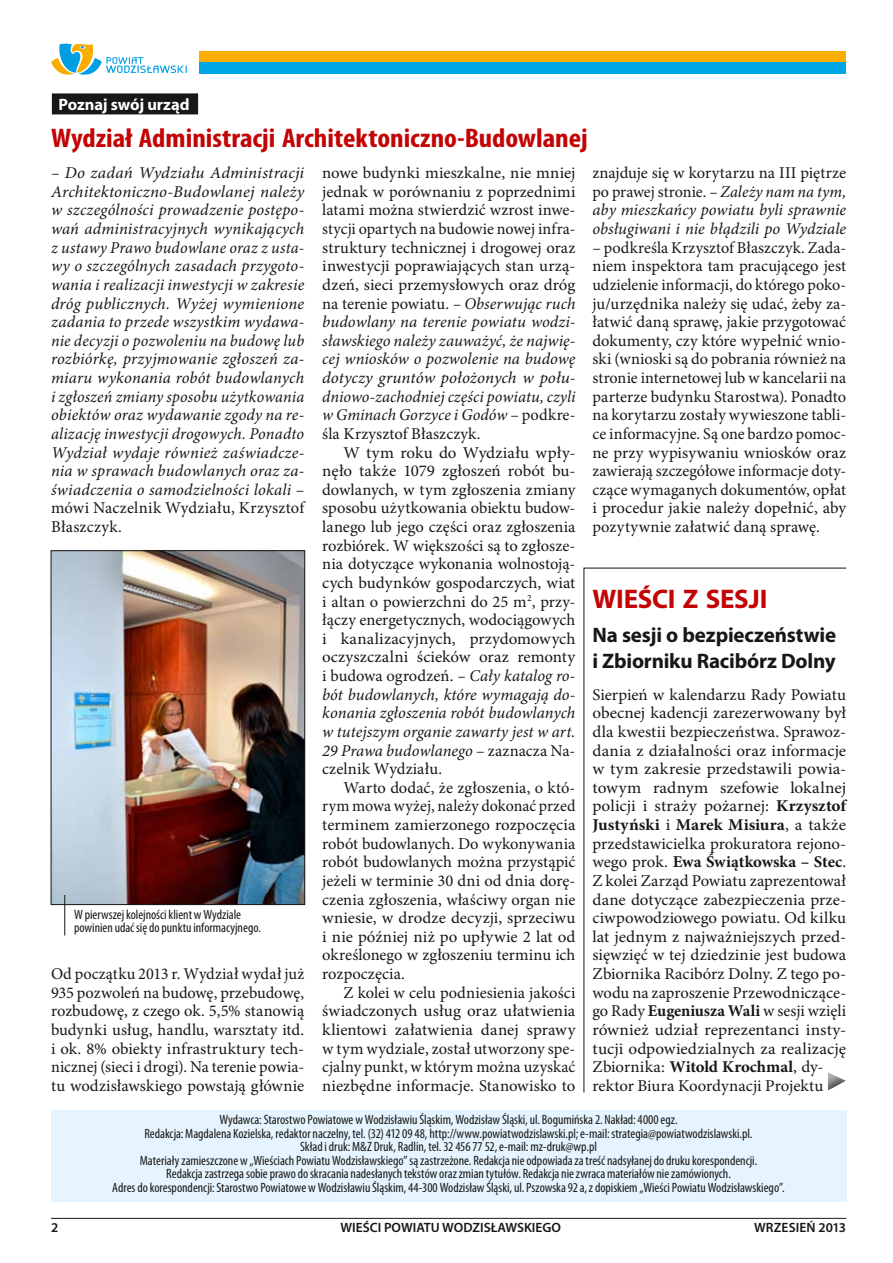
<style>
.page{position:relative;width:893px;height:1263px;background:#fff}
.page>*{position:absolute;margin:0;border:0;box-sizing:border-box;transform-origin:0 0}
.t1{font:700 condensed 27px "Myriad Pro";color:#c30304;scale:1.1 1}
.t2{font:700 27px "Myriad Pro";letter-spacing:-.01em;color:#c30304}
.t3{font:700 21px/25.5px "Myriad Pro";letter-spacing:-.01em;color:#181716}
.t4{font:16.5px/18.6px "Minion Pro";letter-spacing:.005em;color:#181716;text-align:justify}
.t5{font:italic 16.5px/18.6px "Minion Pro";letter-spacing:.01em;color:#181716;text-align:justify}
.t6{font:700 16.5px "Myriad Pro";letter-spacing:-.01em;color:#fff}
.t7{font:condensed 13.5px/13.5px "Myriad Pro";letter-spacing:-.005em;color:#181716;text-align:center}
.t8{font:600 13.5px "Myriad Pro";color:#181716}
.s1{font-style:normal}
.s2{font-style:italic}
.s3{font-weight:700}
</style>
<div class="page">
<svg style="left:51px;top:43px;width:136px;height:32px"></svg>
<div style="left:200px;top:51px;width:646px;height:11px;background:#f9ad00"></div>
<div style="left:200px;top:62px;width:646px;height:11px;background:#00a7e7"></div>
<hr style="left:51px;top:1218px;width:795px;height:1px;background:#181716">
<div style="left:51px;top:1110px;width:795px;height:91px;background:#e5f4fe"></div>
<div style="left:52px;top:93px;width:146px;height:21px;background:#181716"></div>
<img style="left:53px;top:552px;width:250px;height:351px">
<div style="left:51px;top:550px;width:254px;height:355px;border:1px solid #181716"></div>
<hr style="left:64px;top:895px;width:1px;height:40px;background:#181716">
<svg style="left:583px;top:567px;width:264px;height:526px"></svg>
<p class="t6" style="left:58px;top:94px;width:133px">Poznaj swój urząd</p>
<h1 class="t1" style="left:51px;top:121px;width:489px">Wydział Administracji Architektoniczno-Budowlanej</h1>
<p class="t5" style="left:51px;top:164px;width:255px">– Do zadań Wydziału Administracji Architektoniczno-Budowlanej należy w szczególności prowadzenie postępo&shy;wań administracyjnych wynikających z ustawy Prawo budowlane oraz z usta&shy;wy o szczególnych zasadach przygoto&shy;wania i realizacji inwestycji w zakresie dróg publicznych. Wyżej wymienione zadania to przede wszystkim wydawa&shy;nie decyzji o pozwoleniu na budowę lub rozbiórkę, przyjmowanie zgłoszeń za&shy;miaru wykonania robót budowlanych i zgłoszeń zmiany sposobu użytkowania obiektów oraz wydawanie zgody na re&shy;alizację inwestycji drogowych. Ponadto Wydział wydaje również zaświadcze&shy;nia w sprawach budowlanych oraz za&shy;świadczenia o samodzielności lokali <span class="s1">– mówi Naczelnik Wydziału, Krzysztof Błaszczyk.</span></p>
<p class="t7" style="left:74px;top:907px;width:188px;text-align:left">W pierwszej kolejności klient w Wydziale powinien udać się do punktu informacyjnego.</p>
<p class="t4" style="left:51px;top:964px;width:255px">Od początku 2013 r. Wydział wydał już 935 pozwoleń na budowę, przebudowę, rozbudowę, z czego ok. 5,5% stanowią budynki usług, handlu, warsztaty itd. i ok. 8% obiekty infrastruktury tech&shy;nicznej (sieci i drogi). Na terenie powia&shy;tu wodzisławskiego powstają głównie</p>
<p class="t4" style="left:322px;top:164px;width:255px">nowe budynki mieszkalne, nie mniej jednak w porównaniu z poprzednimi latami można stwierdzić wzrost inwe&shy;stycji opartych na budowie nowej infra&shy;struktury technicznej i drogowej oraz inwestycji poprawiających stan urzą&shy;dzeń, sieci przemysłowych oraz dróg na terenie powiatu. <span class="s2">– Obserwując ruch budowlany na terenie powiatu wodzi&shy;sławskiego należy zauważyć, że najwię&shy;cej wniosków o pozwolenie na budowę dotyczy gruntów położonych w połu&shy;dniowo-zachodniej części powiatu, czyli w Gminach Gorzyce i Godów</span> – podkre&shy;śla Krzysztof Błaszczyk.</p>
<p class="t4" style="left:322px;top:443px;width:255px;text-indent:21px">W tym roku do Wydziału wpły&shy;nęło także 1079 zgłoszeń robót bu&shy;dowlanych, w tym zgłoszenia zmiany sposobu użytkowania obiektu budow&shy;lanego lub jego części oraz zgłoszenia rozbiórek. W większości są to zgłosze&shy;nia dotyczące wykonania wolnostoją&shy;cych budynków gospodarczych, wiat i altan o powierzchni do 25 m<sup>2</sup>, przy&shy;łączy energetycznych, wodociągowych i kanalizacyjnych, przydomowych oczyszczalni ścieków oraz remonty i budowa ogrodzeń. <span class="s2">– Cały katalog ro&shy;bót budowlanych, które wymagają do&shy;konania zgłoszenia robót budowlanych w tutejszym organie zawarty jest w art.<br>29 Prawa budowlanego</span> – zaznacza Na&shy;czelnik Wydziału.</p>
<p class="t4" style="left:322px;top:778px;width:255px;text-indent:21px">Warto dodać, że zgłoszenia, o któ&shy;rym mowa wyżej, należy dokonać przed terminem zamierzonego rozpoczęcia robót budowlanych. Do wykonywania robót budowlanych można przystąpić jeżeli w terminie 30 dni od dnia dorę&shy;czenia zgłoszenia, właściwy organ nie wniesie, w drodze decyzji, sprzeciwu i nie później niż po upływie 2 lat od określonego w zgłoszeniu terminu ich rozpoczęcia.</p>
<p class="t4" style="left:322px;top:983px;width:255px;text-indent:21px">Z kolei w celu podniesienia jakości świadczonych usług oraz ułatwienia klientowi załatwienia danej sprawy w tym wydziale, został utworzony spe&shy;cjalny punkt, w którym można uzyskać niezbędne informacje. Stanowisko to</p>
<p class="t5" style="left:592px;top:164px;width:255px"><span class="s1">znajduje się w korytarzu na III piętrze po prawej stronie.</span> – Zależy nam na tym, aby mieszkańcy powiatu byli sprawnie obsługiwani i nie błądzili po Wydziale</p>
<p class="t4" style="left:592px;top:238px;width:255px">– podkreśla Krzysztof Błaszczyk. Zada&shy;niem inspektora tam pracującego jest udzielenie informacji, do którego poko&shy;ju/urzędnika należy się udać, żeby za&shy;łatwić daną sprawę, jakie przygotować dokumenty, czy które wypełnić wnio&shy;ski (wnioski są do pobrania również na stronie internetowej lub w kancelarii na parterze budynku Starostwa). Ponadto na korytarzu zostały wywieszone tabli&shy;ce informacyjne. Są one bardzo pomoc&shy;ne przy wypisywaniu wniosków oraz zawierają szczegółowe informacje doty&shy;czące wymaganych dokumentów, opłat i procedur jakie należy dopełnić, aby pozytywnie załatwić daną sprawę.</p>
<h1 class="t2" style="left:592px;top:581px;width:176px">Wieści zsesj i</h1>
<p class="t3" style="left:592px;top:622px;width:245px">Na sesji o bezpieczeństwie i Zbiorniku Racibórz Dolny</p>
<p class="t4" style="left:592px;top:685px;width:255px;text-align:left">Sierpień w kalendarzu Rady Powiatu obecnej kadencji zarezerwowany był dla kwestii bezpieczeństwa. Sprawoz&shy;dania z działalności oraz informacje w tym zakresie przedstawili powia&shy;towym radnym szefowie lokalnej policji i straży pożarnej: <span class="s3">Krzysztof Justyński</span> i <span class="s3">Marek Misiura</span>, a także przedstawicielka prokuratora rejono&shy;wego prok. <span class="s3">Ewa Świątkowska – Stec</span>.<br>Z kolei Zarząd Powiatu zaprezentował dane dotyczące zabezpieczenia prze&shy;ciwpowodziowego powiatu. Od kilku lat jednym z najważniejszych przed&shy;sięwzięć w tej dziedzinie jest budowa Zbiornika Racibórz Dolny. Z tego po&shy;wodu na zaproszenie Przewodniczące&shy;go Rady <span class="s3">Eugeniusza Wali</span> w sesji wzięli również udział reprezentanci insty&shy;tucji odpowiedzialnych za realizację Zbiornika: <span class="s3">Witold Krochmal</span>, dy&shy;rektor Biura Koordynacji Projektu</p>
<p class="t7" style="left:112px;top:1113px;width:674px">Wydawca: Starostwo Powiatowe w Wodzisławiu Śląskim, Wodzisław Śląski, ul. Bogumińska 2. Nakład: 4000 egz.<br>Redakcja: Magdalena Kozielska, redaktor naczelny, tel. (32) 412 09 48, http://www.powiatwodzislawski.pl; e-mail: strategia@powiatwodzislawski.pl.<br>Skład i druk: M&amp;Z Druk, Radlin, tel. 32 456 77 52, e-mail: mz-druk@wp.pl<br>Materiały zamieszczone w „Wieściach Powiatu Wodzisławskiego” są zastrzeżone. Redakcja nie odpowiada za treść nadsyłanej do druku korespondencji.<br>Redakcja zastrzega sobie prawo do skracania nadesłanych tekstów oraz zmian tytułów. Redakcja nie zwraca materiałów nie zamówionych.<br>Adres do korespondencji: Starostwo Powiatowe w Wodzisławiu Śląskim, 44-300 Wodzisław Śląski, ul. Pszowska 92 a, z dopiskiem „Wieści Powiatu Wodzisławskiego”.</p>
<p class="t8" style="left:51px;top:1219px;width:9px">2</p>
<p class="t8" style="left:340px;top:1219px;width:222px">WIEŚCI POWIATU WODZISŁAWSKIEGO</p>
<p class="t8" style="left:754px;top:1219px;width:94px">WRZESIEŃ 2013</p>
</div>
